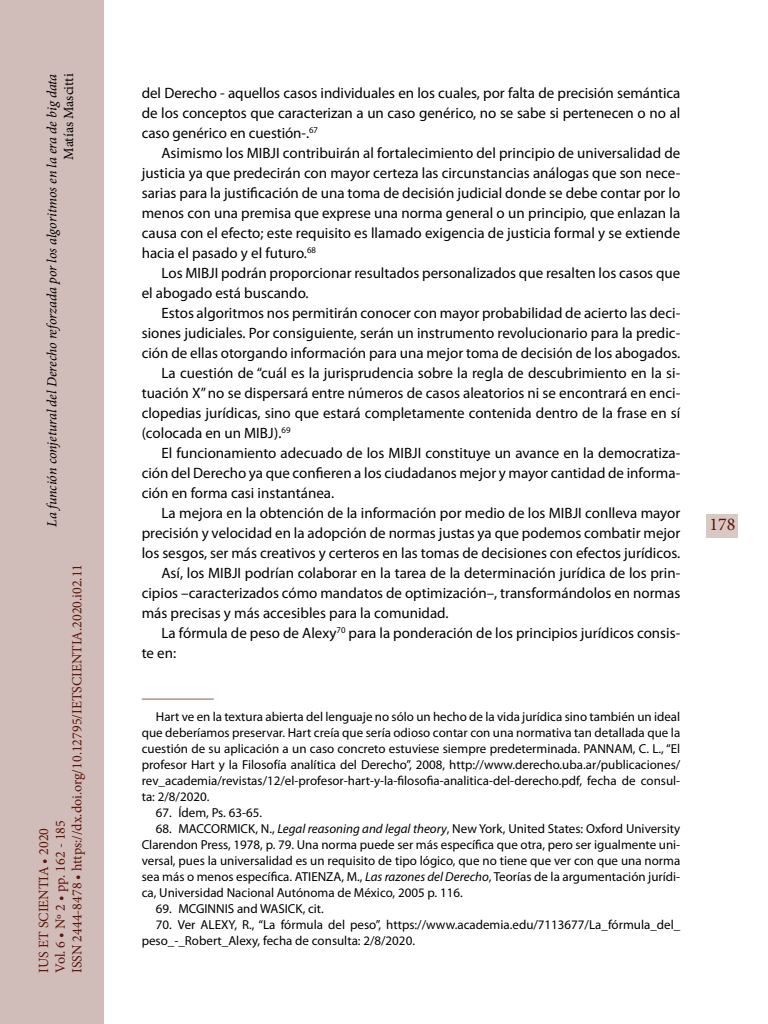
<style>
.page{position:relative;width:768px;height:1024px;background:#fff}
.page>*{position:absolute;margin:0;border:0;box-sizing:border-box;transform-origin:0 0}
.t1{font:18px "Minion Pro";color:#5d1305}
._00_bsc{font:15px/20px "Myriad Pro";color:#000;text-align:justify}
.t2{font:14px/16.8px "Minion Pro";color:#5d1305}
.t3{font:italic 14px "Minion Pro";letter-spacing:-.01em;color:#000}
.t4{font:14px "Minion Pro";letter-spacing:-.005em;color:#000}
.zz_notas{font:13px/16px "Myriad Pro";color:#000;text-align:justify}
.s1{font-style:italic}
</style>
<div class="page">
<hr style="left:142px;top:699px;width:72px;height:1px;background:#8c5c52">
<div style="left:0;top:0;width:103px;height:1024px;background:#d0bcb9"></div>
<div style="left:707px;top:514px;width:31px;height:24px;background:#d9c9c5"></div>
<p class="t3" style="left:42px;top:527px;width:455px;rotate:-90deg">La función conjetural del Derecho reforzada por los algoritmos en la era de big data</p>
<p class="t4" style="left:59px;top:160px;width:87px;rotate:-90deg">Matías Mascitti</p>
<p class="t2" style="left:35px;top:973px;width:411px;rotate:-90deg">IUS ET SCIENTIA • 2020<br>Vol. 6 • Nº 2 • pp. 162 - 185<br>ISSN 2444-8478 • https://dx.doi.org/10.12795/IETSCIENTIA.2020.i02.11</p>
<p class="_00_bsc" style="left:142px;top:83px;width:540px">del Derecho - aquellos casos individuales en los cuales, por falta de precisión semántica de los conceptos que caracterizan a un caso genérico, no se sabe si pertenecen o no al caso genérico en cuestión-.<sup>67</sup></p>
<p class="_00_bsc" style="left:142px;top:143px;width:540px;text-indent:20px">Asimismo los MIBJI contribuirán al fortalecimiento del principio de universalidad de justicia ya que predecirán con mayor certeza las circunstancias análogas que son nece&shy;sarias para la justificación de una toma de decisión judicial donde se debe contar por lo menos con una premisa que exprese una norma general o un principio, que enlazan la causa con el efecto; este requisito es llamado exigencia de justicia formal y se extiende hacia el pasado y el futuro.<sup>68</sup></p>
<p class="_00_bsc" style="left:142px;top:263px;width:540px;text-indent:20px">Los MIBJI podrán proporcionar resultados personalizados que resalten los casos que el abogado está buscando.</p>
<p class="_00_bsc" style="left:142px;top:303px;width:540px;text-indent:20px">Estos algoritmos nos permitirán conocer con mayor probabilidad de acierto las deci&shy;siones judiciales. Por consiguiente, serán un instrumento revolucionario para la predic&shy;ción de ellas otorgando información para una mejor toma de decisión de los abogados.</p>
<p class="_00_bsc" style="left:142px;top:363px;width:540px;text-indent:20px">La cuestión de “cuál es la jurisprudencia sobre la regla de descubrimiento en la si&shy;tuación X” no se dispersará entre números de casos aleatorios ni se encontrará en enci&shy;clopedias jurídicas, sino que estará completamente contenida dentro de la frase en sí (colocada en un MIBJ).<sup>69</sup></p>
<p class="_00_bsc" style="left:142px;top:443px;width:540px;text-indent:20px">El funcionamiento adecuado de los MIBJI constituye un avance en la democratiza&shy;ción del Derecho ya que confieren a los ciudadanos mejor y mayor cantidad de informa&shy;ción en forma casi instantánea.</p>
<p class="_00_bsc" style="left:142px;top:503px;width:540px;text-indent:20px">La mejora en la obtención de la información por medio de los MIBJI conlleva mayor precisión y velocidad en la adopción de normas justas ya que podemos combatir mejor los sesgos, ser más creativos y certeros en las tomas de decisiones con efectos jurídicos.</p>
<p class="_00_bsc" style="left:142px;top:563px;width:540px;text-indent:20px">Así, los MIBJI podrían colaborar en la tarea de la determinación jurídica de los prin&shy;cipios –caracterizados cómo mandatos de optimización–, transformándolos en normas más precisas y más accesibles para la comunidad.</p>
<p class="_00_bsc" style="left:142px;top:623px;width:540px;text-indent:20px">La fórmula de peso de Alexy<sup>70</sup> para la ponderación de los principios jurídicos consis&shy;te en:</p>
<p class="zz_notas" style="left:142px;top:708px;width:540px;text-indent:14px">Hart ve en la textura abierta del lenguaje no sólo un hecho de la vida jurídica sino también un ideal que deberíamos preservar. Hart creía que sería odioso contar con una normativa tan detallada que la cuestión de su aplicación a un caso concreto estuviese siempre predeterminada. PANNAM, C. L., “El profesor Hart y la Filosofía analítica del Derecho”, 2008, http://www.derecho.uba.ar/publicaciones/ rev_academia/revistas/12/el-profesor-hart-y-la-filosofia-analitica-del-derecho.pdf, fecha de consul&shy;ta: 2/8/2020.</p>
<p class="zz_notas" style="left:156px;top:804px;width:108px">67. Ídem, Ps. 63-65.</p>
<p class="zz_notas" style="left:142px;top:820px;width:540px;text-indent:14px">68. MACCORMICK, N., <span class="s1">Legal reasoning and legal theory</span>, New York, United States: Oxford University Clarendon Press, 1978, p. 79. Una norma puede ser más específica que otra, pero ser igualmente uni&shy;versal, pues la universalidad es un requisito de tipo lógico, que no tiene que ver con que una norma sea más o menos específica. ATIENZA, M., <span class="s1">Las razones del Derecho</span>, Teorías de la argumentación jurídi&shy;ca, Universidad Nacional Autónoma de México, 2005 p. 116.</p>
<p class="zz_notas" style="left:156px;top:900px;width:170px">69. MCGINNIS and WASICK, cit.</p>
<p class="zz_notas" style="left:142px;top:916px;width:540px;text-indent:14px">70. Ver ALEXY, R., “La fórmula del peso”, https://www.academia.edu/7113677/La_fórmula_del_ peso_-_Robert_Alexy, fecha de consulta: 2/8/2020.</p>
<p class="t1" style="left:709px;top:512px;width:27px">178</p>
</div>
